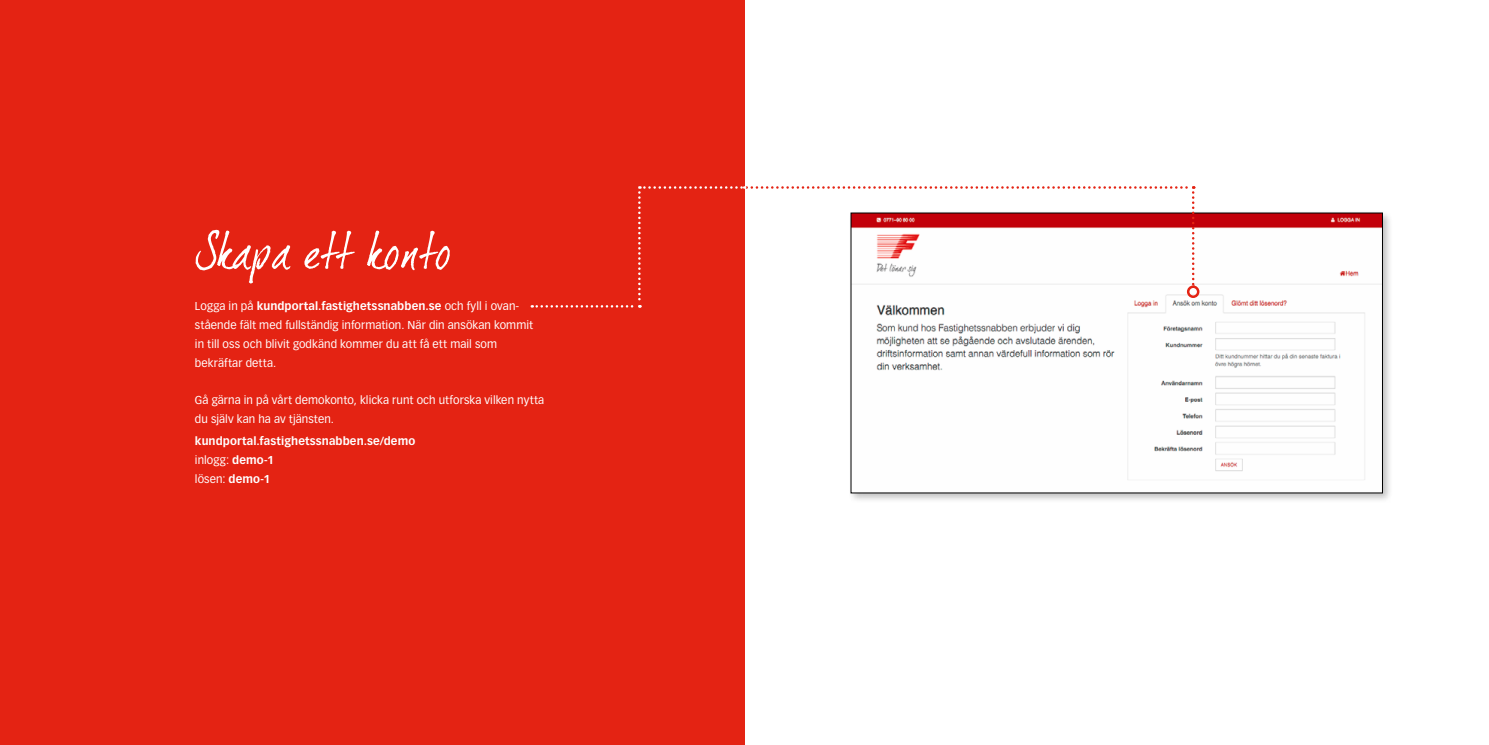
<style>
.page{position:relative;width:1489px;height:745px;background:#fff}
.page>*{position:absolute;margin:0;border:0;box-sizing:border-box;transform-origin:0 0}
.t1{font:50px "Dear Joe 2";letter-spacing:-.02em;color:#fff}
.t2{font:11.25px/18.8px "Vectora LT Std";letter-spacing:.005em;color:#fff}
.t3{font:700 11.25px/18.8px "Vectora LT Std";letter-spacing:.005em;color:#fff}
.s1{font-weight:700}
.s2{font-weight:400}
</style>
<div class="page">
<div style="left:0;top:0;width:744px;height:744px;background:#e42313"></div>
<div style="left:847px;top:209px;width:545px;height:294px;background:#000;opacity:.25"></div>
<img style="left:852px;top:215px;width:528px;height:276px">
<div style="left:1186px;top:285px;width:13px;height:13px;border:2px solid #e42313;border-radius:50%"></div>
<svg style="left:531px;top:186px;width:663px;height:121px"></svg>
<h1 class="t1" style="left:195px;top:222px;width:257px">Skapa ett konto</h1>
<p class="t2" style="left:195px;top:297px;width:339px">Logga in på <span class="s1">kundportal.fastighetssnabben.se</span> och fyll i ovan&shy;stående fält med fullständig information. När din ansökan kommit in till oss och blivit godkänd kommer du att få ett mail som bekräftar detta.</p>
<p class="t2" style="left:195px;top:390px;width:351px">Gå gärna in på vårt demokonto, klicka runt och utforska vilken nytta du själv kan ha av tjänsten.</p>
<p class="t3" style="left:195px;top:431px;width:222px">kundportal.fastighetssnabben.se/demo <span class="s2">inlogg:</span> demo-1<br><span class="s2">lösen:</span> demo-1</p>
</div>
